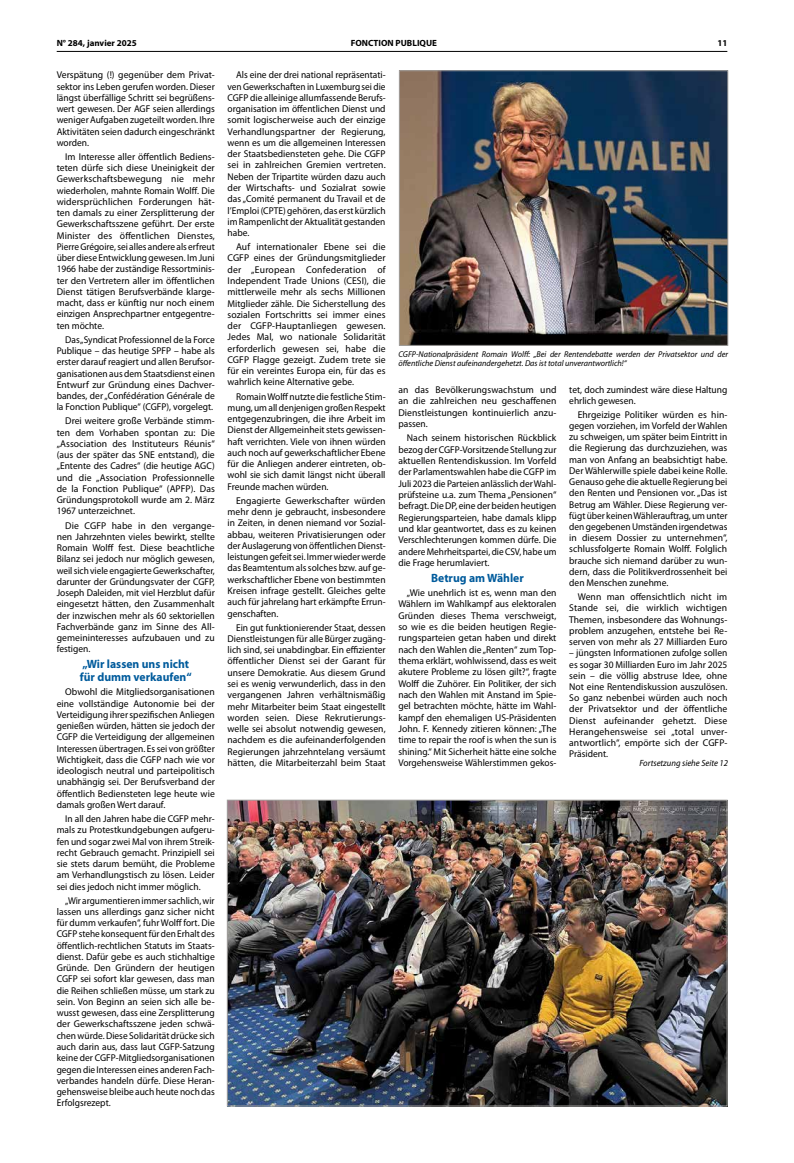
<style>
.page{position:relative;width:794px;height:1163px;background:#fff}
.page>*{position:absolute;margin:0;border:0;box-sizing:border-box;transform-origin:0 0}
.t1{font:700 12px/13.1px "Myriad Pro";color:#005b9c}
.t2{font:9.9px/11.2px "Myriad Pro";color:#000;text-align:justify}
.t3{font:9.9px/11.3px "Myriad Pro";color:#000;text-align:justify;scale:.96 1}
.t4{font:9.9px/11.2px "Myriad Pro";color:#000;text-align:justify;scale:.95 1}
.t5{font:700 9px "Myriad Pro";color:#000}
.t6{font:italic 9px "Myriad Pro";color:#000;scale:.96 1}
.t7{font:italic 8.5px/9.5px "Myriad Pro";letter-spacing:-.005em;color:#000}
</style>
<div class="page">
<hr style="left:57px;top:51px;width:670px;height:1px;background:#000">
<img style="left:401px;top:72px;width:325px;height:271px">
<div style="left:399px;top:70px;width:329px;height:275px;border:1px solid #a19f9d"></div>
<img style="left:229px;top:801px;width:496px;height:303px">
<div style="left:227px;top:799px;width:500px;height:307px;border:1px solid #a19f9d"></div>
<p class="t5" style="left:57px;top:37px;width:82px">N° 284, janvier 2025</p>
<p class="t5" style="left:351px;top:37px;width:88px">FONCTION PUBLIQUE</p>
<p class="t5" style="left:717px;top:38px;width:11px">11</p>
<p class="t2" style="left:57px;top:69px;width:160px">Verspätung (!) gegenüber dem Privat&shy;sektor ins Leben gerufen worden. Dieser längst überfällige Schritt sei begrüßens&shy;wert gewesen. Der AGF seien allerdings weniger Aufgaben zugeteilt worden. Ihre Aktivitäten seien dadurch eingeschränkt worden.</p>
<p class="t2" style="left:57px;top:151px;width:160px;text-indent:9px">Im Interesse aller öffentlich Bediens&shy;teten dürfe sich diese Uneinigkeit der Gewerkschaftsbewegung nie mehr wiederholen, mahnte Romain Wolff. Die widersprüchlichen Forderungen hät&shy;ten damals zu einer Zersplitterung der Gewerkschaftsszene geführt. Der erste Minister des öffentlichen Dienstes, Pierre Grégoire, sei alles andere als erfreut über diese Entwicklung gewesen. Im Juni 1966 habe der zuständige Ressortminis&shy;ter den Vertretern aller im öffentlichen Dienst tätigen Berufsverbände klarge&shy;macht, dass er künftig nur noch einem einzigen Ansprechpartner entgegentre&shy;ten möchte.</p>
<p class="t3" style="left:57px;top:333px;width:166px;text-indent:9px">Das „Syndicat Professionnel de la Force Publique – das heutige SPFP – habe als erster darauf reagiert und allen Berufsor&shy;ganisationen aus dem Staatsdienst einen Entwurf zur Gründung eines Dachver&shy;bandes, der „Confédération Générale de la Fonction Publique“ (CGFP), vorgelegt.</p>
<p class="t2" style="left:57px;top:415px;width:160px;text-indent:9px">Drei weitere große Verbände stimm&shy;ten dem Vorhaben spontan zu: Die „Association des Instituteurs Réunis“ (aus der später das SNE entstand), die „Entente des Cadres“ (die heutige AGC) und die „Association Professionnelle de la Fonction Publique“ (APFP). Das Gründungsprotokoll wurde am 2. März 1967 unterzeichnet.</p>
<p class="t2" style="left:57px;top:519px;width:160px;text-indent:9px">Die CGFP habe in den vergange&shy;nen Jahrzehnten vieles bewirkt, stellte Romain Wolff fest. Diese beachtliche Bilanz sei jedoch nur möglich gewesen, weil sich viele engagierte Gewerkschafter, darunter der Gründungsvater der CGFP, Joseph Daleiden, mit viel Herzblut dafür eingesetzt hätten, den Zusammenhalt der inzwischen mehr als 60 sektoriellen Fachverbände ganz im Sinne des All&shy;gemeininteresses aufzubauen und zu festigen.</p>
<p class="t1" style="left:80px;top:657px;width:113px">„Wir lassen uns nicht für dumm verkaufen“</p>
<p class="t2" style="left:57px;top:686px;width:160px;text-indent:9px">Obwohl die Mitgliedsorganisationen eine vollständige Autonomie bei der Verteidigung ihrer spezifischen Anliegen genießen würden, hätten sie jedoch der CGFP die Verteidigung der allgemeinen Interessen übertragen. Es sei von größter Wichtigkeit, dass die CGFP nach wie vor ideologisch neutral und parteipolitisch unabhängig sei. Der Berufsverband der öffentlich Bediensteten lege heute wie damals großen Wert darauf.</p>
<p class="t3" style="left:57px;top:812px;width:166px;text-indent:9px">In all den Jahren habe die CGFP mehr&shy;mals zu Protestkundgebungen aufgeru&shy;fen und sogar zwei Mal von ihrem Streik&shy;recht Gebrauch gemacht. Prinzipiell sei sie stets darum bemüht, die Probleme am Verhandlungstisch zu lösen. Leider sei dies jedoch nicht immer möglich.</p>
<p class="t4" style="left:57px;top:894px;width:168px;text-indent:9px">„Wir argumentieren immer sachlich, wir lassen uns allerdings ganz sicher nicht für dumm verkaufen“, fuhr Wolff fort. Die CGFP stehe konsequent für den Erhalt des öffentlich-rechtlichen Statuts im Staats&shy;dienst. Dafür gebe es auch stichhaltige Gründe. Den Gründern der heutigen CGFP sei sofort klar gewesen, dass man die Reihen schließen müsse, um stark zu sein. Von Beginn an seien sich alle be&shy;wusst gewesen, dass eine Zersplitterung der Gewerkschaftsszene jeden schwä&shy;chen würde. Diese Solidarität drücke sich auch darin aus, dass laut CGFP-Satzung keine der CGFP-Mitgliedsorganisationen gegen die Interessen eines anderen Fach&shy;verbandes handeln dürfe. Diese Heran&shy;gehensweise bleibe auch heute noch das Erfolgsrezept.</p>
<p class="t3" style="left:227px;top:69px;width:166px;text-indent:9px">Als eine der drei national repräsentati&shy;ven Gewerkschaften in Luxemburg sei die CGFP die alleinige allumfassende Berufs&shy;organisation im öffentlichen Dienst und somit logischerweise auch der einzige Verhandlungspartner der Regierung, wenn es um die allgemeinen Interessen der Staatsbediensteten gehe. Die CGFP sei in zahlreichen Gremien vertreten.<br>Neben der Tripartite würden dazu auch der Wirtschafts- und Sozialrat sowie das „Comité permanent du Travail et de l’Emploi (CPTE) gehören, das erst kürzlich im Rampenlicht der Aktualität gestanden habe.</p>
<p class="t2" style="left:227px;top:241px;width:160px;text-indent:9px">Auf internationaler Ebene sei die CGFP eines der Gründungsmitglieder der „European Confederation of Independent Trade Unions (CESI), die mittlerweile mehr als sechs Millionen Mitglieder zähle. Die Sicherstellung des sozialen Fortschritts sei immer eines der CGFP-Hauptanliegen gewesen.<br>Jedes Mal, wo nationale Solidarität erforderlich gewesen sei, habe die CGFP Flagge gezeigt. Zudem trete sie für ein vereintes Europa ein, für das es wahrlich keine Alternative gebe.</p>
<p class="t3" style="left:227px;top:390px;width:166px;text-indent:9px">Romain Wolff nutzte die festliche Stim&shy;mung, um all denjenigen großen Respekt entgegenzubringen, die ihre Arbeit im Dienst der Allgemeinheit stets gewissen&shy;haft verrichten. Viele von ihnen würden auch noch auf gewerkschaftlicher Ebene für die Anliegen anderer eintreten, ob&shy;wohl sie sich damit längst nicht überall Freunde machen würden.</p>
<p class="t2" style="left:227px;top:494px;width:160px;text-indent:9px">Engagierte Gewerkschafter würden mehr denn je gebraucht, insbesondere in Zeiten, in denen niemand vor Sozial&shy;abbau, weiteren Privatisierungen oder der Auslagerung von öffentlichen Dienst&shy;leistungen gefeit sei. Immer wieder werde das Beamtentum als solches bzw. auf ge&shy;werkschaftlicher Ebene von bestimmten Kreisen infrage gestellt. Gleiches gelte auch für jahrelang hart erkämpfte Errun&shy;genschaften.</p>
<p class="t3" style="left:227px;top:621px;width:166px;text-indent:9px">Ein gut funktionierender Staat, dessen Dienstleistungen für alle Bürger zugäng&shy;lich sind, sei unabdingbar. Ein effizienter öffentlicher Dienst sei der Garant für unsere Demokratie. Aus diesem Grund sei es wenig verwunderlich, dass in den vergangenen Jahren verhältnismäßig mehr Mitarbeiter beim Staat eingestellt worden seien. Diese Rekrutierungs&shy;welle sei absolut notwendig gewesen, nachdem es die aufeinanderfolgenden Regierungen jahrzehntelang versäumt hätten, die Mitarbeiterzahl beim Staat</p>
<p class="t7" style="left:398px;top:349px;width:331px">CGFP-Nationalpräsident Romain Wolff: „Bei der Rentendebatte werden der Privatsektor und der öffentliche Dienst aufeinandergehetzt. Das ist total unverantwortlich!“</p>
<p class="t2" style="left:398px;top:384px;width:160px">an das Bevölkerungswachstum und an die zahlreichen neu geschaffenen Dienstleistungen kontinuierlich anzu&shy;passen.</p>
<p class="t2" style="left:398px;top:432px;width:160px;text-indent:9px">Nach seinem historischen Rückblick bezog der CGFP-Vorsitzende Stellung zur aktuellen Rentendiskussion. Im Vorfeld der Parlamentswahlen habe die CGFP im Juli 2023 die Parteien anlässlich der Wahl&shy;prüfsteine u.a. zum Thema „Pensionen“ befragt. Die DP, eine der beiden heutigen Regierungsparteien, habe damals klipp und klar geantwortet, dass es zu keinen Verschlechterungen kommen dürfe. Die andere Mehrheitspartei, die CSV, habe um die Frage herumlaviert.</p>
<p class="t1" style="left:431px;top:570px;width:94px">Betrug am Wähler</p>
<p class="t2" style="left:398px;top:586px;width:160px;text-indent:9px">„Wie unehrlich ist es, wenn man den Wählern im Wahlkampf aus elektoralen Gründen dieses Thema verschweigt, so wie es die beiden heutigen Regie&shy;rungsparteien getan haben und direkt nach den Wahlen die „Renten“ zum Top&shy;thema erklärt, wohlwissend, dass es weit akutere Probleme zu lösen gilt?“, fragte Wolff die Zuhörer. Ein Politiker, der sich nach den Wahlen mit Anstand im Spie&shy;gel betrachten möchte, hätte im Wahl&shy;kampf den ehemaligen US-Präsidenten John. F. Kennedy zitieren können: „The time to repair the roof is when the sun is shining.“ Mit Sicherheit hätte eine solche Vorgehensweise Wählerstimmen gekos-</p>
<p class="t3" style="left:569px;top:384px;width:166px">tet, doch zumindest wäre diese Haltung ehrlich gewesen.</p>
<p class="t2" style="left:569px;top:408px;width:160px;text-indent:9px">Ehrgeizige Politiker würden es hin&shy;gegen vorziehen, im Vorfeld der Wahlen zu schweigen, um später beim Eintritt in die Regierung das durchzuziehen, was man von Anfang an beabsichtigt habe.<br>Der Wählerwille spiele dabei keine Rolle.<br>Genauso gehe die aktuelle Regierung bei den Renten und Pensionen vor. „Das ist Betrug am Wähler. Diese Regierung ver&shy;fügt über keinen Wählerauftrag, um unter den gegebenen Umständen irgendetwas in diesem Dossier zu unternehmen“, schlussfolgerte Romain Wolff. Folglich brauche sich niemand darüber zu wun&shy;dern, dass die Politikverdrossenheit bei den Menschen zunehme.</p>
<p class="t2" style="left:569px;top:591px;width:160px;text-indent:9px">Wenn man offensichtlich nicht im Stande sei, die wirklich wichtigen Themen, insbesondere das Wohnungs&shy;problem anzugehen, entstehe bei Re&shy;serven von mehr als 27 Milliarden Euro</p>
<p class="t3" style="left:569px;top:647px;width:166px">– jüngsten Informationen zufolge sollen es sogar 30 Milliarden Euro im Jahr 2025 sein – die völlig abstruse Idee, ohne Not eine Rentendiskussion auszulösen.<br>So ganz nebenbei würden auch noch der Privatsektor und der öffentliche Dienst aufeinander gehetzt. Diese Herangehensweise sei „total unver&shy;antwortlich“, empörte sich der CGFP-Präsident.</p>
<p class="t6" style="left:639px;top:757px;width:94px">Fortsetzung siehe Seite 12</p>
</div>
